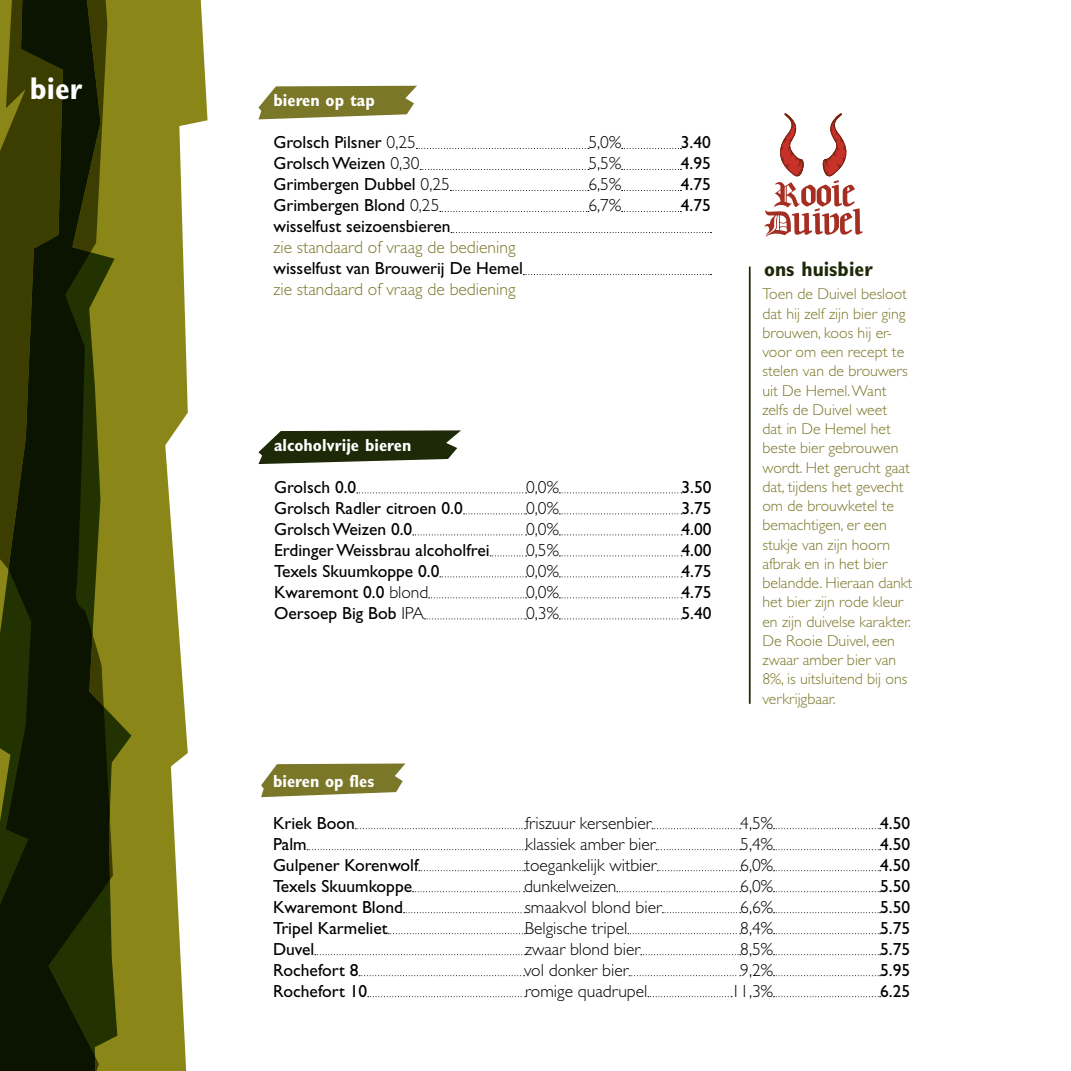
<style>
.page{position:relative;width:1071px;height:1071px;background:#fff}
.page>*{position:absolute;margin:0;border:0;box-sizing:border-box;transform-origin:0 0}
.t1{font:700 condensed 31.5px "Gill Sans";color:#fff}
.t2{font:700 condensed 21px "Gill Sans";color:#1e2908}
.t3{font:17.5px "Gill Sans";color:#000}
.t4{font:300 17.5px "Gill Sans";color:#000}
.t5{font:300 17.5px "Gill Sans";color:#7a7729}
.t6{font:700 condensed 17.5px "Gill Sans";color:#fff}
.t7{font:300 15.75px/19.2px "Gill Sans";color:#7a7729}
.s1{font-weight:300}
</style>
<div class="page">
<svg style="left:261px;top:764px;width:144px;height:33px;background:#8d8b48"></svg>
<svg style="left:258px;top:86px;width:159px;height:33px;background:#8d8b49"></svg>
<svg style="left:258px;top:430px;width:203px;height:34px;background:#444d32"></svg>
<svg style="left:113px;top:0;width:95px;height:1071px;fill:#8a8618"></svg>
<div style="left:0;top:987px;width:40px;height:84px;background:#0a1400"></div>
<svg style="left:0;top:0;width:40px;height:987px;background:#282e01"></svg>
<svg style="left:40px;top:0;width:73px;height:1071px;background:#242c03"></svg>
<svg style="left:416px;top:148px;width:173px;height:1px"></svg>
<svg style="left:622px;top:148px;width:59px;height:1px"></svg>
<svg style="left:420px;top:169px;width:169px;height:1px"></svg>
<svg style="left:622px;top:169px;width:59px;height:1px"></svg>
<svg style="left:450px;top:190px;width:139px;height:1px"></svg>
<svg style="left:622px;top:190px;width:59px;height:1px"></svg>
<svg style="left:440px;top:211px;width:149px;height:1px"></svg>
<svg style="left:622px;top:211px;width:59px;height:1px"></svg>
<svg style="left:451px;top:232px;width:261px;height:1px"></svg>
<svg style="left:523px;top:274px;width:189px;height:1px"></svg>
<svg style="left:357px;top:492px;width:170px;height:1px"></svg>
<svg style="left:559px;top:492px;width:123px;height:1px"></svg>
<svg style="left:464px;top:513px;width:63px;height:1px"></svg>
<svg style="left:559px;top:513px;width:123px;height:1px"></svg>
<svg style="left:413px;top:534px;width:114px;height:1px"></svg>
<svg style="left:559px;top:534px;width:123px;height:1px"></svg>
<svg style="left:490px;top:555px;width:37px;height:1px"></svg>
<svg style="left:559px;top:555px;width:123px;height:1px"></svg>
<svg style="left:440px;top:576px;width:87px;height:1px"></svg>
<svg style="left:559px;top:576px;width:123px;height:1px"></svg>
<svg style="left:429px;top:597px;width:98px;height:1px"></svg>
<svg style="left:559px;top:597px;width:123px;height:1px"></svg>
<svg style="left:424px;top:618px;width:103px;height:1px"></svg>
<svg style="left:559px;top:618px;width:123px;height:1px"></svg>
<svg style="left:355px;top:828px;width:171px;height:1px"></svg>
<svg style="left:652px;top:828px;width:89px;height:1px"></svg>
<svg style="left:773px;top:828px;width:108px;height:1px"></svg>
<svg style="left:307px;top:849px;width:219px;height:1px"></svg>
<svg style="left:656px;top:849px;width:85px;height:1px"></svg>
<svg style="left:773px;top:849px;width:108px;height:1px"></svg>
<svg style="left:419px;top:870px;width:106px;height:1px"></svg>
<svg style="left:657px;top:870px;width:84px;height:1px"></svg>
<svg style="left:773px;top:870px;width:108px;height:1px"></svg>
<svg style="left:413px;top:891px;width:112px;height:1px"></svg>
<svg style="left:617px;top:891px;width:124px;height:1px"></svg>
<svg style="left:773px;top:891px;width:108px;height:1px"></svg>
<svg style="left:404px;top:912px;width:121px;height:1px"></svg>
<svg style="left:662px;top:912px;width:79px;height:1px"></svg>
<svg style="left:773px;top:912px;width:108px;height:1px"></svg>
<svg style="left:388px;top:933px;width:137px;height:1px"></svg>
<svg style="left:628px;top:933px;width:113px;height:1px"></svg>
<svg style="left:773px;top:933px;width:108px;height:1px"></svg>
<svg style="left:315px;top:954px;width:211px;height:1px"></svg>
<svg style="left:641px;top:954px;width:100px;height:1px"></svg>
<svg style="left:773px;top:954px;width:108px;height:1px"></svg>
<svg style="left:359px;top:975px;width:166px;height:1px"></svg>
<svg style="left:629px;top:975px;width:112px;height:1px"></svg>
<svg style="left:773px;top:975px;width:108px;height:1px"></svg>
<svg style="left:368px;top:996px;width:158px;height:1px"></svg>
<svg style="left:648px;top:996px;width:84px;height:1px"></svg>
<svg style="left:773px;top:996px;width:108px;height:1px"></svg>
<svg style="left:765px;top:113px;width:98px;height:123px"></svg>
<hr style="left:749px;top:267px;width:2px;height:437px;background:#1e2908">
<h1 class="t1" style="left:30px;top:70px;width:54px">bier</h1>
<p class="t6" style="left:273px;top:90px;width:103px">bieren op tap</p>
<p class="t3" style="left:273px;top:133px;width:144px">Grolsch Pilsner <span class="s1">0,25</span></p>
<p class="t4" style="left:588px;top:133px;width:34px">5,0%</p>
<p class="t3" style="left:681px;top:133px;width:32px">3.40</p>
<p class="t3" style="left:273px;top:154px;width:148px">Grolsch Weizen <span class="s1">0,30</span></p>
<p class="t4" style="left:588px;top:154px;width:34px">5,5%</p>
<p class="t3" style="left:681px;top:154px;width:32px">4.95</p>
<p class="t3" style="left:273px;top:175px;width:178px">Grimbergen Dubbel <span class="s1">0,25</span></p>
<p class="t4" style="left:588px;top:175px;width:34px">6,5%</p>
<p class="t3" style="left:681px;top:175px;width:32px">4.75</p>
<p class="t3" style="left:273px;top:196px;width:167px">Grimbergen Blond <span class="s1">0,25</span></p>
<p class="t4" style="left:588px;top:196px;width:34px">6,7%</p>
<p class="t3" style="left:681px;top:196px;width:32px">4.75</p>
<p class="t3" style="left:273px;top:217px;width:179px">wisselfust seizoensbieren</p>
<p class="t5" style="left:273px;top:238px;width:244px">zie standaard of vraag de bediening</p>
<p class="t3" style="left:273px;top:259px;width:251px">wisselfust van Brouwerij De Hemel</p>
<p class="t5" style="left:273px;top:280px;width:244px">zie standaard of vraag de bediening</p>
<p class="t6" style="left:274px;top:435px;width:139px">alcoholvrije bieren</p>
<p class="t3" style="left:274px;top:477px;width:84px">Grolsch 0.0</p>
<p class="t4" style="left:526px;top:477px;width:34px">0,0%</p>
<p class="t3" style="left:682px;top:477px;width:32px">3.50</p>
<p class="t3" style="left:274px;top:498px;width:190px">Grolsch Radler citroen 0.0</p>
<p class="t4" style="left:526px;top:498px;width:34px">0,0%</p>
<p class="t3" style="left:682px;top:498px;width:32px">3.75</p>
<p class="t3" style="left:274px;top:519px;width:140px">Grolsch Weizen 0.0</p>
<p class="t4" style="left:526px;top:519px;width:34px">0,0%</p>
<p class="t3" style="left:682px;top:519px;width:32px">4.00</p>
<p class="t3" style="left:274px;top:540px;width:217px">Erdinger Weissbrau alcoholfrei</p>
<p class="t4" style="left:526px;top:540px;width:34px">0,5%</p>
<p class="t3" style="left:682px;top:540px;width:32px">4.00</p>
<p class="t3" style="left:274px;top:561px;width:167px">Texels Skuumkoppe 0.0</p>
<p class="t4" style="left:526px;top:561px;width:34px">0,0%</p>
<p class="t3" style="left:682px;top:561px;width:32px">4.75</p>
<p class="t3" style="left:274px;top:582px;width:156px">Kwaremont 0.0 <span class="s1">blond</span></p>
<p class="t4" style="left:526px;top:582px;width:34px">0,0%</p>
<p class="t3" style="left:682px;top:582px;width:32px">4.75</p>
<p class="t3" style="left:274px;top:603px;width:151px">Oersoep Big Bob <span class="s1">IPA</span></p>
<p class="t4" style="left:526px;top:603px;width:34px">0,3%</p>
<p class="t3" style="left:682px;top:603px;width:32px">5.40</p>
<p class="t2" style="left:764px;top:257px;width:110px">ons huisbier</p>
<p class="t7" style="left:762px;top:285px;width:151px">Toen de Duivel besloot dat hij zelf zijn bier ging brouwen, koos hij er&shy;voor om een recept te stelen van de brouwers uit De Hemel. Want zelfs de Duivel weet<br>dat in De Hemel het beste bier gebrouwen wordt. Het gerucht gaat dat, tijdens het gevecht om de brouwketel te bemachtigen, er een stukje van zijn hoorn afbrak en in het bier belandde. Hieraan dankt het bier zijn rode kleur en zijn duivelse karakter.<br>De Rooie Duivel, een zwaar amber bier van<br>8%, is uitsluitend bij ons verkrijgbaar.</p>
<p class="t6" style="left:273px;top:770px;width:103px">bieren op fles</p>
<p class="t3" style="left:273px;top:813px;width:83px">Kriek Boon</p>
<p class="t4" style="left:525px;top:813px;width:128px">friszuur kersenbier</p>
<p class="t4" style="left:740px;top:813px;width:34px">4,5%</p>
<p class="t3" style="left:880px;top:813px;width:32px">4.50</p>
<p class="t3" style="left:273px;top:834px;width:35px">Palm</p>
<p class="t4" style="left:526px;top:834px;width:132px">klassiek amber bier</p>
<p class="t4" style="left:740px;top:834px;width:34px">5,4%</p>
<p class="t3" style="left:880px;top:834px;width:32px">4.50</p>
<p class="t3" style="left:273px;top:855px;width:147px">Gulpener Korenwolf</p>
<p class="t4" style="left:525px;top:855px;width:133px">toegankelijk witbier</p>
<p class="t4" style="left:740px;top:855px;width:34px">6,0%</p>
<p class="t3" style="left:880px;top:855px;width:32px">4.50</p>
<p class="t3" style="left:273px;top:876px;width:141px">Texels Skuumkoppe</p>
<p class="t4" style="left:524px;top:876px;width:94px">dunkelweizen</p>
<p class="t4" style="left:740px;top:876px;width:34px">6,0%</p>
<p class="t3" style="left:880px;top:876px;width:32px">5.50</p>
<p class="t3" style="left:273px;top:897px;width:132px">Kwaremont Blond</p>
<p class="t4" style="left:525px;top:897px;width:139px">smaakvol blond bier</p>
<p class="t4" style="left:740px;top:897px;width:34px">6,6%</p>
<p class="t3" style="left:880px;top:897px;width:32px">5.50</p>
<p class="t3" style="left:273px;top:918px;width:116px">Tripel Karmeliet</p>
<p class="t4" style="left:525px;top:918px;width:104px">Belgische tripel</p>
<p class="t4" style="left:740px;top:918px;width:34px">8,4%</p>
<p class="t3" style="left:880px;top:918px;width:32px">5.75</p>
<p class="t3" style="left:273px;top:939px;width:43px">Duvel</p>
<p class="t4" style="left:525px;top:939px;width:117px">zwaar blond bier</p>
<p class="t4" style="left:740px;top:939px;width:34px">8,5%</p>
<p class="t3" style="left:880px;top:939px;width:32px">5.75</p>
<p class="t3" style="left:273px;top:960px;width:87px">Rochefort 8</p>
<p class="t4" style="left:524px;top:960px;width:106px">vol donker bier</p>
<p class="t4" style="left:740px;top:960px;width:34px">9,2%</p>
<p class="t3" style="left:880px;top:960px;width:32px">5.95</p>
<p class="t3" style="left:273px;top:981px;width:96px">Rochefort 10</p>
<p class="t4" style="left:525px;top:981px;width:124px">romige quadrupel</p>
<p class="t4" style="left:732px;top:981px;width:43px">11,3%</p>
<p class="t3" style="left:880px;top:981px;width:32px">6.25</p>
</div>
